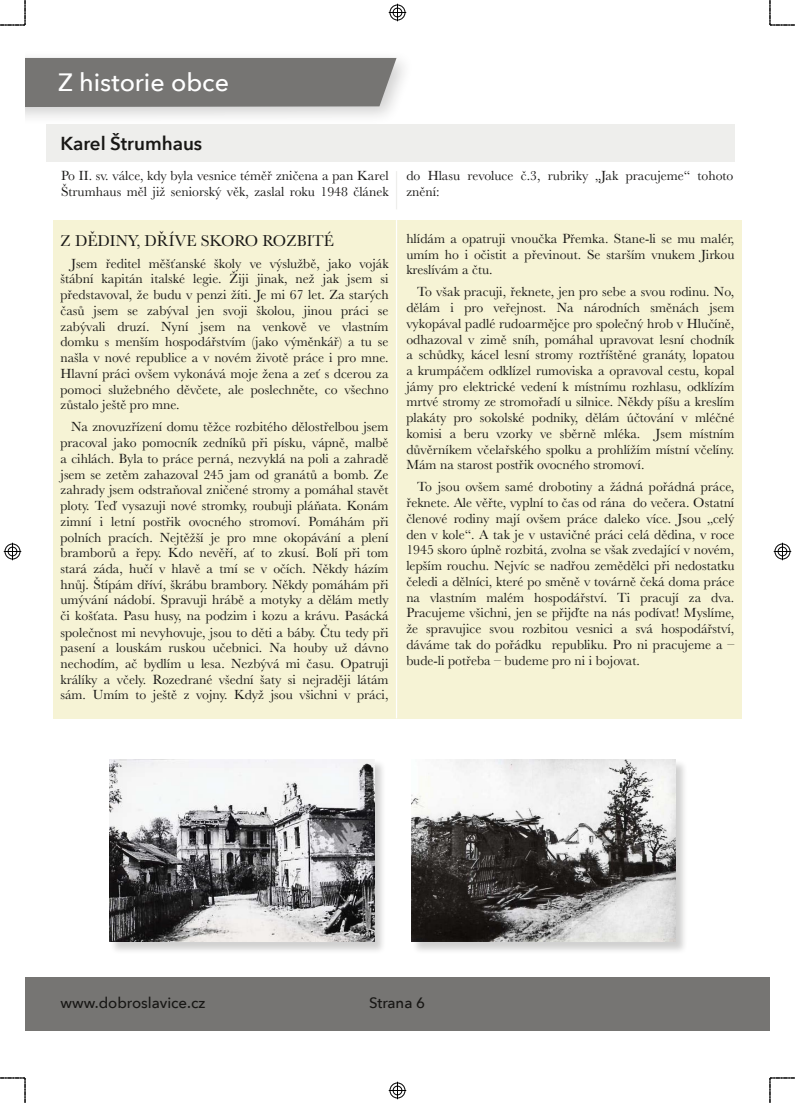
<style>
.page{position:relative;width:795px;height:1103px;background:#fff}
.page>*{position:absolute;margin:0;border:0;box-sizing:border-box;transform-origin:0 0}
.t1{font:500 25px "Avenir Next";color:#fff}
.t2{font:600 18.75px "Avenir Next";letter-spacing:-.005em;color:#181715}
.t3{font:16.25px "Baskerville";color:#181715}
.t4{font:500 15px "Avenir Next";color:#181715}
.t5{font:13.75px/15.8px "Baskerville";color:#181715;text-align:justify}
</style>
<div class="page">
<div style="left:25px;top:49px;width:391px;height:77px;background:#181715;opacity:.2"></div>
<div style="left:25px;top:58px;width:371px;height:49px;background:#767573"></div>
<div style="left:46px;top:124px;width:688px;height:38px;background:#eeeeec"></div>
<div style="left:53px;top:220px;width:688px;height:498px;background:#f6f3d5"></div>
<hr style="left:395px;top:171px;width:2px;height:38px;background:#eeeeec">
<hr style="left:395px;top:220px;width:2px;height:498px;background:#fff">
<div style="left:110px;top:759px;width:276px;height:195px;background:#181715;opacity:.2"></div>
<img style="left:110px;top:759px;width:264px;height:182px">
<div style="left:411px;top:759px;width:276px;height:195px;background:#181715;opacity:.2"></div>
<img style="left:411px;top:759px;width:264px;height:182px">
<div style="left:25px;top:977px;width:744px;height:53px;background:#767573"></div>
<svg style="left:0;top:1077px;width:26px;height:25px"></svg>
<svg style="left:0;top:0;width:26px;height:26px"></svg>
<svg style="left:769px;top:1077px;width:25px;height:25px"></svg>
<svg style="left:769px;top:0;width:25px;height:26px"></svg>
<svg style="left:388px;top:1081px;width:18px;height:18px"></svg>
<svg style="left:3px;top:542px;width:19px;height:19px"></svg>
<svg style="left:388px;top:3px;width:18px;height:19px"></svg>
<svg style="left:773px;top:542px;width:18px;height:19px"></svg>
<h1 class="t1" style="left:58px;top:66px;width:172px">Z historie obce</h1>
<h2 class="t2" style="left:60px;top:131px;width:143px">Karel Štrumhaus</h2>
<p class="t5" style="left:61px;top:168px;width:329px">Po II. sv. válce, kdy byla vesnice téměř zničena a pan Karel<br>Štrumhaus měl již seniorský věk, zaslal roku 1948 článek</p>
<p class="t5" style="left:406px;top:168px;width:328px">do Hlasu revoluce č.3, rubriky „Jak pracujeme“ tohoto znění:</p>
<p class="t3" style="left:60px;top:231px;width:275px">Z DĚDINY, DŘÍVE SKORO ROZBITÉ</p>
<p class="t5" style="left:60px;top:255px;width:329px;text-indent:11px">Jsem ředitel měšťanské školy ve výslužbě, jako voják štábní kapitán italské legie. Žiji jinak, než jak jsem si představoval, že budu v penzi žíti. Je mi 67 let. Za starých časů jsem se zabýval jen svoji školou, jinou práci se zabývali druzí. Nyní jsem na venkově ve vlastním domku s menším hospodářstvím (jako výměnkář) a tu se našla v nové republice a v novém životě práce i pro mne.<br>Hlavní práci ovšem vykonává moje žena a zeť s dcerou za pomoci služebného děvčete, ale poslechněte, co všechno zůstalo ještě pro mne.</p>
<p class="t5" style="left:60px;top:419px;width:329px;text-indent:11px">Na znovuzřízení domu těžce rozbitého dělostřelbou jsem pracoval jako pomocník zedníků při písku, vápně, malbě a cihlách. Byla to práce perná, nezvyklá na poli a zahradě jsem se zetěm zahazoval 245 jam od granátů a bomb. Ze zahrady jsem odstraňoval zničené stromy a pomáhal stavět ploty. Teď vysazuji nové stromky, roubuji pláňata. Konám zimní i letní postřik ovocného stromoví. Pomáhám při polních pracích. Nejtěžší je pro mne okopávání a plení bramborů a řepy. Kdo nevěří, ať to zkusí. Bolí při tom stará záda, hučí v hlavě a tmí se v očích. Někdy házím hnůj. Štípám dříví, škrábu brambory. Někdy pomáhám při umývání nádobí. Spravuji hrábě a motyky a dělám metly či košťata. Pasu husy, na podzim i kozu a krávu. Pasácká společnost mi nevyhovuje, jsou to děti a báby. Čtu tedy při pasení a louskám ruskou učebnici. Na houby už dávno nechodím, ač bydlím u lesa. Nezbývá mi času. Opatruji králíky a včely. Rozedrané všední šaty si nejraději látám sám. Umím to ještě z vojny. Když jsou všichni v práci,</p>
<p class="t5" style="left:406px;top:230px;width:329px">hlídám a opatruji vnoučka Přemka. Stane-li se mu malér, umím ho i očistit a převinout. Se starším vnukem Jirkou kreslívám a čtu.</p>
<p class="t5" style="left:406px;top:284px;width:329px;text-indent:11px">To však pracuji, řeknete, jen pro sebe a svou rodinu. No, dělám i pro veřejnost. Na národních směnách jsem vykopával padlé rudoarmějce pro společný hrob v Hlučíně, odhazoval v zimě sníh, pomáhal upravovat lesní chodník a schůdky, kácel lesní stromy roztříštěné granáty, lopatou a krumpáčem odklízel rumoviska a opravoval cestu, kopal jámy pro elektrické vedení k místnímu rozhlasu, odklízím mrtvé stromy ze stromořadí u silnice. Někdy píšu a kreslím plakáty pro sokolské podniky, dělám účtování v mléčné komisi a beru vzorky ve sběrně mléka. Jsem místním důvěrníkem včelařského spolku a prohlížím místní včelíny.<br>Mám na starost postřik ovocného stromoví.</p>
<p class="t5" style="left:406px;top:479px;width:329px;text-indent:11px">To jsou ovšem samé drobotiny a žádná pořádná práce, řeknete. Ale věřte, vyplní to čas od rána do večera. Ostatní členové rodiny mají ovšem práce daleko více. Jsou „celý den v kole“. A tak je v ustavičné práci celá dědina, v roce 1945 skoro úplně rozbitá, zvolna se však zvedající v novém, lepším rouchu. Nejvíc se nadřou zemědělci při nedostatku čeledi a dělníci, které po směně v továrně čeká doma práce na vlastním malém hospodářství. Ti pracují za dva.<br>Pracujeme všichni, jen se přijďte na nás podívat! Myslíme, že spravujice svou rozbitou vesnici a svá hospodářství, dáváme tak do pořádku republiku. Pro ni pracujeme a – bude-li potřeba – budeme pro ni i bojovat.</p>
<p class="t4" style="left:60px;top:992px;width:146px">www.dobroslavice.cz</p>
<p class="t4" style="left:369px;top:992px;width:58px">Strana 6</p>
</div>
